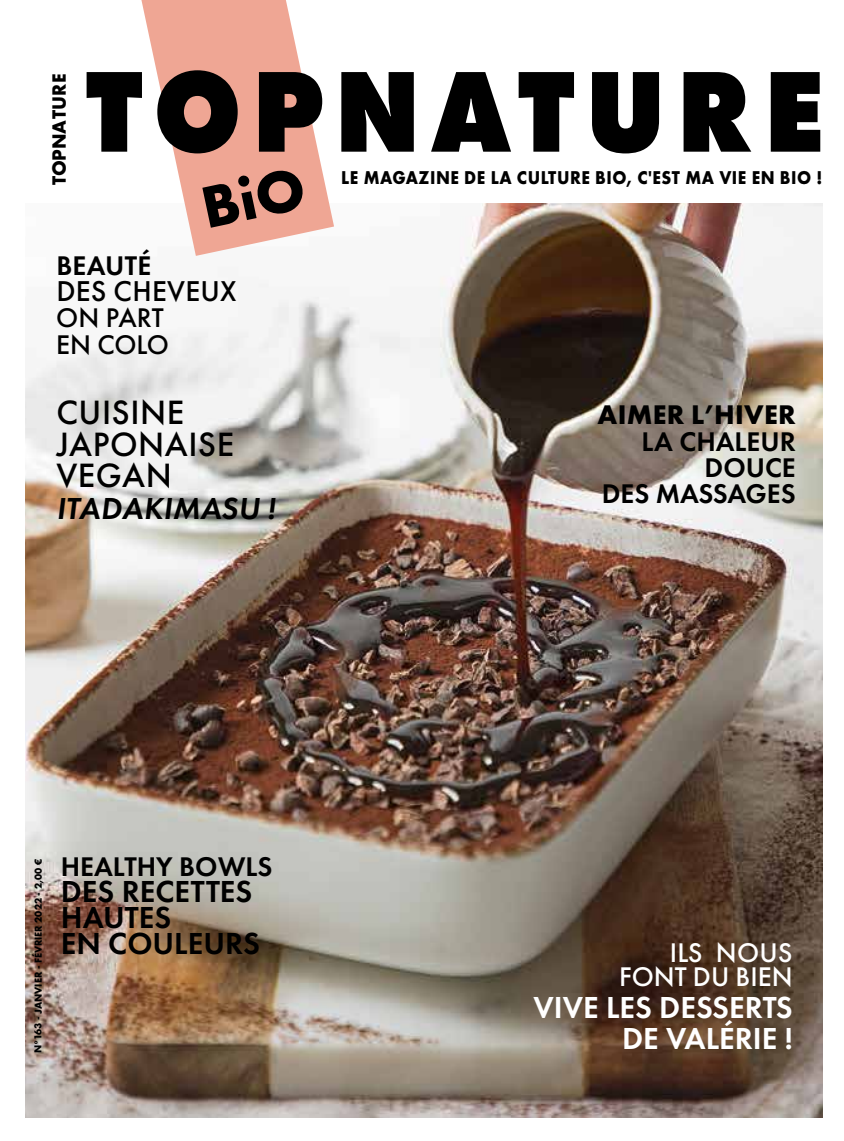
<style>
.page{position:relative;width:844px;height:1141px;background:#fff}
.page>*{position:absolute;margin:0;border:0;box-sizing:border-box;transform-origin:0 0}
.t1{font:800 119.35px "Futura PT";letter-spacing:.09em;color:#000;scale:.91 1}
.t2{font:500 35px/31.5px "Futura PT";letter-spacing:.015em;color:#000}
.t3{font:600 31.5px/26.2px "Futura PT";color:#000}
.t4{font:600 31.5px/31.5px "Futura PT";color:#fff;text-align:right}
.t5{font:italic 600 31.5px "Futura PT";letter-spacing:.01em;color:#000}
.t6{font:500 29.75px "Futura PT";letter-spacing:.01em;color:#000}
.t7{font:600 28px/26.2px "Futura PT";color:#000;text-align:right}
.t8{font:500 28px/24.5px "Futura PT";color:#fff;text-align:right}
.t9{font:700 28px "Futura PT";letter-spacing:.01em;color:#000}
.t10{font:500 28px/26.2px "Futura PT";color:#000}
.t11{font:700 19.95px "Futura PT";letter-spacing:.015em;color:#000}
.t12{font:700 19.25px "Futura PT";letter-spacing:.03em;color:#000;scale:.9 1}
.t13{font:700 10.5px "Futura PT";color:#000}
.s1{font-style:inherit}
</style>
<div class="page">
<img style="left:25px;top:204px;width:797px;height:914px">
<svg style="left:141px;top:0;width:193px;height:256px;fill:#efa694"></svg>
<div style="left:186px;top:159px;width:135px;height:81px;background:#efa694"></div>
<p class="t11" style="left:46px;top:185px;width:113px;rotate:-90deg">TOPNATURE</p>
<h1 class="t1" style="left:86px;top:36px;width:812px">TOPNATURE</h1>
<p class="t12" style="left:341px;top:166px;width:536px">LE MAGAZINE DE LA CULTURE BIO, C'EST MA VIE EN BIO !</p>
<p class="t7" style="left:56px;top:252px;width:97px">BEAUTÉ</p>
<p class="t6" style="left:56px;top:273px;width:182px">DES CHEVEUX</p>
<p class="t10" style="left:56px;top:305px;width:114px">ON PART<br>EN COLO</p>
<p class="t2" style="left:56px;top:397px;width:179px">CUISINE<br>JAPONAISE<br>VEGAN</p>
<p class="t5" style="left:56px;top:488px;width:220px">ITADAKIMASU !</p>
<p class="t9" style="left:597px;top:397px;width:199px">AIMER L’HIVER</p>
<p class="t7" style="left:601px;top:428px;width:195px">LA CHALEUR<br>DOUCE<br>DES MASSAGES</p>
<p class="t13" style="left:31px;top:1053px;width:196px;rotate:-90deg">N°163 - JANVIER - FÉVRIER 2022 - 2,00 <span class="s1">€</span></p>
<p class="t7" style="left:61px;top:853px;width:213px">HEALTHY BOWLS</p>
<p class="t3" style="left:61px;top:878px;width:200px">DES RECETTES<br>HAUTES<br>EN COULEURS</p>
<p class="t8" style="left:619px;top:940px;width:175px">ILS NOUS<br>FONT DU BIEN</p>
<p class="t4" style="left:533px;top:991px;width:260px">VIVE LES DESSERTS<br>DE VALÉRIE !</p>
</div>
